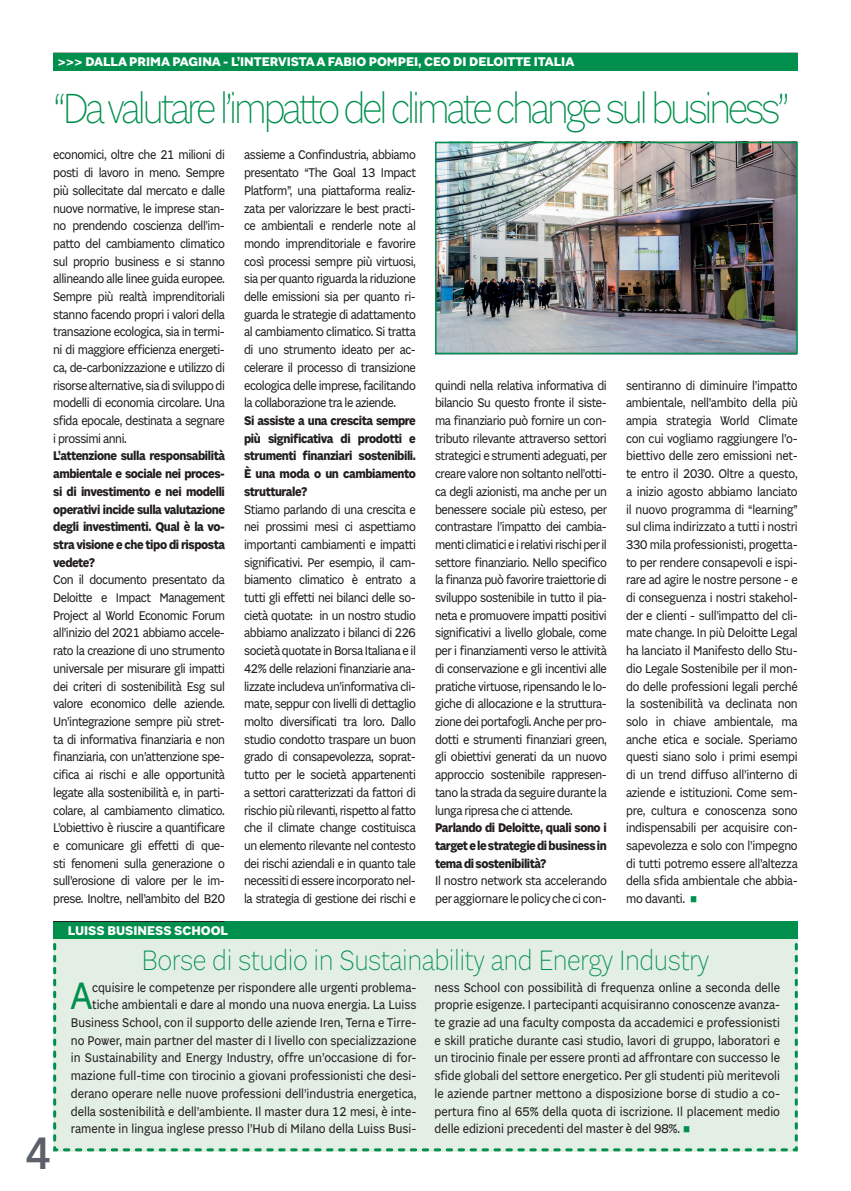
<style>
.page{position:relative;width:851px;height:1191px;background:#fff}
.page>*{position:absolute;margin:0;border:0;box-sizing:border-box;transform-origin:0 0}
.t1{font:600 46.5px "Whitney";color:#5b606a;scale:.9 1}
.t2{font:300 45px "Sole 24 Sans Number";letter-spacing:-.09em;color:#008f4d;scale:.9 1}
.t3{font:40.8px "Sole 24 Sans Number";color:#008f4d;scale:.9 1}
.t4{font:300 30px "Sole 24 Sans Number";letter-spacing:-.02em;color:#008f4d;scale:.9 1}
.t5{font:13.5px/17.7px "Sole 24 Sans Number";color:#231f20;text-align:justify;scale:.9 1}
.t6{font:700 13.5px/17.7px "Sole 24 Sans Number";letter-spacing:-.035em;color:#231f20;text-align:justify;scale:.9 1}
.t7{font:700 13.5px "Sole 24 Sans Number";color:#fff}
.t8{font:13.5px/17.7px "Sole 24 Sans Number";letter-spacing:-.02em;color:#231f20;scale:.9 1}
.s1{color:#008f4d}
</style>
<div class="page">
<div style="left:53px;top:53px;width:744px;height:17px;background:#008f4d"></div>
<img style="left:438px;top:145px;width:356px;height:206px">
<div style="left:435px;top:142px;width:362px;height:212px;border:2px solid #008f4d"></div>
<div style="left:53px;top:921px;width:745px;height:231px;background:#e3eee5"></div>
<div style="left:53px;top:921px;width:744px;height:18px;background:#008f4d"></div>
<hr style="left:53px;top:921px;width:171px;height:1px;background:#231f20">
<p class="t7" style="left:57px;top:54px;width:518px">&gt;&gt;&gt; DALLA PRIMA PAGINA - L’INTERVISTA A FABIO POMPEI, CEO DI DELOITTE ITALIA</p>
<h2 class="t2" style="left:53px;top:83px;width:819px">“Da valutare l’impatto del climate change sul business”</h2>
<p class="t5" style="left:53px;top:146px;width:192px">economici, oltre che 21 milioni di posti di lavoro in meno. Sempre più sollecitate dal mercato e dalle nuove normative, le imprese stan&shy;no prendendo coscienza dell’im&shy;patto del cambiamento climatico sul proprio business e si stanno allineando alle linee guida europee.<br>Sempre più realtà imprenditoriali stanno facendo propri i valori della transazione ecologica, sia in termi&shy;ni di maggiore efficienza energeti&shy;ca, de-carbonizzazione e utilizzo di risorse alternative, sia di sviluppo di modelli di economia circolare. Una sfida epocale, destinata a segnare i prossimi anni.</p>
<p class="t6" style="left:53px;top:448px;width:192px">L’attenzione sulla responsabilità ambientale e sociale nei proces&shy;si di investimento e nei modelli operativi incide sulla valutazione degli investimenti. Qual è la vo&shy;stra visione e che tipo di risposta vedete?</p>
<p class="t5" style="left:53px;top:571px;width:192px">Con il documento presentato da Deloitte e Impact Management Project al World Economic Forum all’inizio del 2021 abbiamo accele&shy;rato la creazione di uno strumento universale per misurare gli impatti dei criteri di sostenibilità Esg sul valore economico delle aziende.<br>Un’integrazione sempre più stret&shy;ta di informativa finanziaria e non finanziaria, con un’attenzione spe&shy;cifica ai rischi e alle opportunità legate alla sostenibilità e, in parti&shy;colare, al cambiamento climatico.<br>L’obiettivo è riuscire a quantificare e comunicare gli effetti di que&shy;sti fenomeni sulla generazione o sull’erosione di valore per le im&shy;prese. Inoltre, nell’ambito del B20</p>
<p class="t5" style="left:244px;top:146px;width:192px">assieme a Confindustria, abbiamo presentato “The Goal 13 Impact Platform”, una piattaforma realiz&shy;zata per valorizzare le best practi&shy;ce ambientali e renderle note al mondo imprenditoriale e favorire così processi sempre più virtuosi, sia per quanto riguarda la riduzione delle emissioni sia per quanto ri&shy;guarda le strategie di adattamento al cambiamento climatico. Si tratta di uno strumento ideato per ac&shy;celerare il processo di transizione ecologica delle imprese, facilitando la collaborazione tra le aziende.</p>
<p class="t6" style="left:244px;top:412px;width:192px">Si assiste a una crescita sempre più significativa di prodotti e strumenti finanziari sostenibili.<br>È una moda o un cambiamento strutturale?</p>
<p class="t5" style="left:244px;top:500px;width:192px">Stiamo parlando di una crescita e nei prossimi mesi ci aspettiamo importanti cambiamenti e impatti significativi. Per esempio, il cam&shy;biamento climatico è entrato a tutti gli effetti nei bilanci delle so&shy;cietà quotate: in un nostro studio abbiamo analizzato i bilanci di 226 società quotate in Borsa Italiana e il 42% delle relazioni finanziarie ana&shy;lizzate includeva un’informativa cli&shy;mate, seppur con livelli di dettaglio molto diversificati tra loro. Dallo studio condotto traspare un buon grado di consapevolezza, soprat&shy;tutto per le società appartenenti a settori caratterizzati da fattori di rischio più rilevanti, rispetto al fatto che il climate change costituisca un elemento rilevante nel contesto dei rischi aziendali e in quanto tale necessiti di essere incorporato nel&shy;la strategia di gestione dei rischi e</p>
<p class="t5" style="left:435px;top:377px;width:193px">quindi nella relativa informativa di bilancio Su questo fronte il siste&shy;ma finanziario può fornire un con&shy;tributo rilevante attraverso settori strategici e strumenti adeguati, per creare valore non soltanto nell’otti&shy;ca degli azionisti, ma anche per un benessere sociale più esteso, per contrastare l’impatto dei cambia&shy;menti climatici e i relativi rischi per il settore finanziario. Nello specifico la finanza può favorire traiettorie di sviluppo sostenibile in tutto il pia&shy;neta e promuovere impatti positivi significativi a livello globale, come per i finanziamenti verso le attività di conservazione e gli incentivi alle pratiche virtuose, ripensando le lo&shy;giche di allocazione e la struttura&shy;zione dei portafogli. Anche per pro&shy;dotti e strumenti finanziari green, gli obiettivi generati da un nuovo approccio sostenibile rappresen&shy;tano la strada da seguire durante la lunga ripresa che ci attende.</p>
<p class="t6" style="left:435px;top:819px;width:192px">Parlando di Deloitte, quali sono i target e le strategie di business in tema di sostenibilità?</p>
<p class="t8" style="left:435px;top:872px;width:192px">Il nostro network sta accelerando per aggiornare le policy che ci con-</p>
<p class="t5" style="left:626px;top:377px;width:192px">sentiranno di diminuire l’impatto ambientale, nell’ambito della più ampia strategia World Climate con cui vogliamo raggiungere l’o&shy;biettivo delle zero emissioni net&shy;te entro il 2030. Oltre a questo, a inizio agosto abbiamo lanciato il nuovo programma di “learning” sul clima indirizzato a tutti i nostri 330 mila professionisti, progetta&shy;to per rendere consapevoli e ispi&shy;rare ad agire le nostre persone - e di conseguenza i nostri stakehol&shy;der e clienti - sull’impatto del cli&shy;mate change. In più Deloitte Legal ha lanciato il Manifesto dello Stu&shy;dio Legale Sostenibile per il mon&shy;do delle professioni legali perché la sostenibilità va declinata non solo in chiave ambientale, ma anche etica e sociale. Speriamo questi siano solo i primi esempi di un trend diffuso all’interno di aziende e istituzioni. Come sem&shy;pre, cultura e conoscenza sono indispensabili per acquisire con&shy;sapevolezza e solo con l’impegno di tutti potremo essere all’altezza della sfida ambientale che abbia&shy;mo davanti. <span class="s1">■</span></p>
<h1 class="t1" style="left:26px;top:1121px;width:29px">4</h1>
<p class="t7" style="left:68px;top:922px;width:162px">LUISS BUSINESS SCHOOL</p>
<h3 class="t4" style="left:141px;top:944px;width:633px">Borse di studio in Sustainability and Energy Industry</h3>
<p class="t5" style="left:71px;top:978px;width:385px;text-align:right">cquisire le competenze per rispondere alle urgenti problema&shy;tiche ambientali e dare al mondo una nuova energia. La Luiss Business School, con il supporto delle aziende Iren, Terna e Tirre&shy;no Power, main partner del master di I livello con specializzazione in Sustainability and Energy Industry, offre un’occasione di for&shy;mazione full-time con tirocinio a giovani professionisti che desi&shy;derano operare nelle nuove professioni dell’industria energetica, della sostenibilità e dell’ambiente. Il master dura 12 mesi, è inte&shy;ramente in lingua inglese presso l’Hub di Milano della Luiss Busi-</p>
<p class="t5" style="left:434px;top:978px;width:385px">ness School con possibilità di frequenza online a seconda delle proprie esigenze. I partecipanti acquisiranno conoscenze avanza&shy;te grazie ad una faculty composta da accademici e professionisti e skill pratiche durante casi studio, lavori di gruppo, laboratori e un tirocinio finale per essere pronti ad affrontare con successo le sfide globali del settore energetico. Per gli studenti più meritevoli le aziende partner mettono a disposizione borse di studio a co&shy;pertura fino al 65% della quota di iscrizione. Il placement medio delle edizioni precedenti del master è del 98%. <span class="s1">■</span></p>
<h3 class="t3" style="left:70px;top:972px;width:27px">A</h3>
</div>
